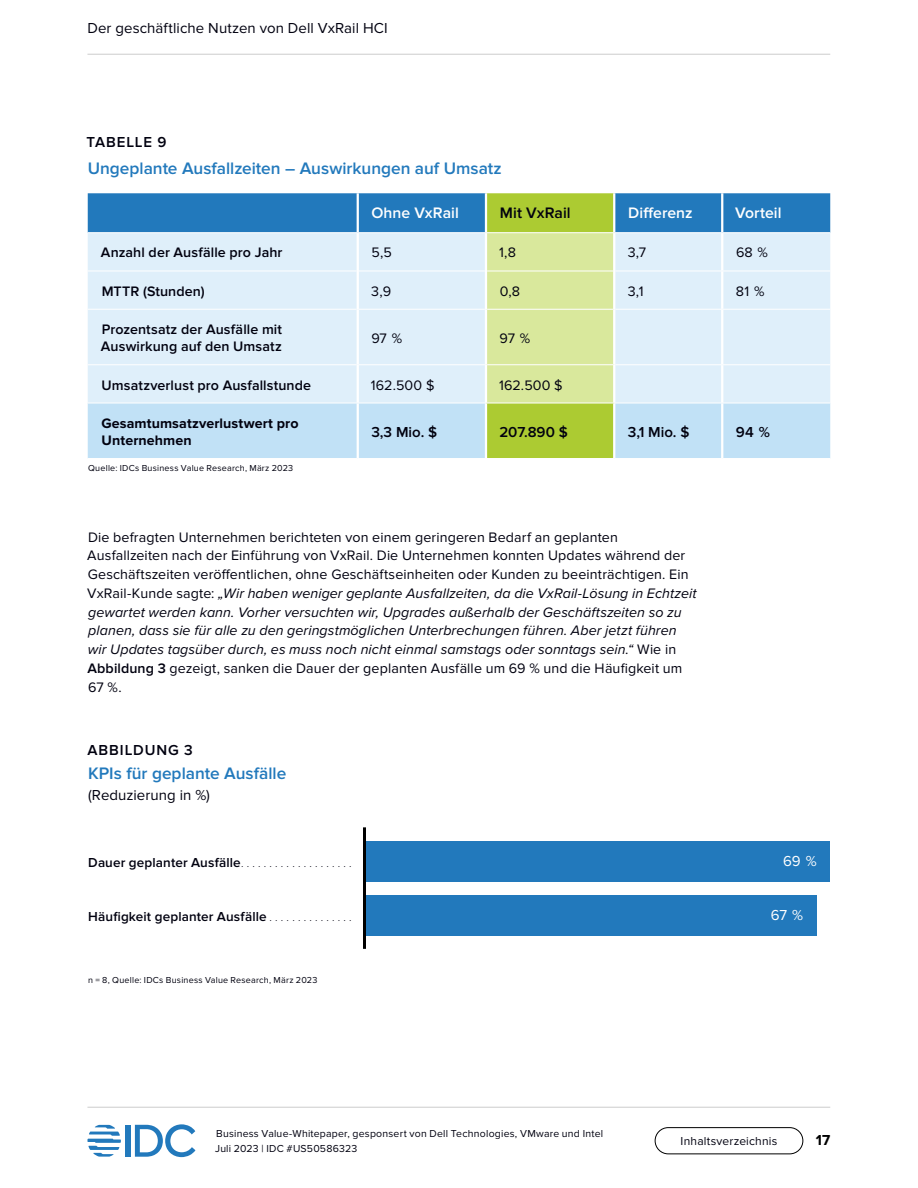
<style>
.page{position:relative;width:918px;height:1188px;background:#fff}
.page>*{position:absolute;margin:0;border:0;box-sizing:border-box;transform-origin:0 0}
.t1{font:600 17.25px "Proxima Nova";color:#2279bc}
.t2{font:600 15.75px "Proxima Nova";color:#fff}
.t3{font:600 15.75px "Proxima Nova";color:#01010f}
.t4{font:15px "Proxima Nova";letter-spacing:.005em;color:#01010f}
.t5{font:600 15px "Proxima Nova";letter-spacing:.045em;color:#01010f}
.t6{font:600 15px "Proxima Nova";letter-spacing:.065em;color:#01010f}
.t7{font:15px "Proxima Nova";color:#fff}
.t8{font:700 15px "Proxima Nova";color:#000}
.t9{font:14.25px/18.8px "Proxima Nova";letter-spacing:.01em;color:#01010f}
.t10{font:600 14.25px/17.2px "Proxima Nova";letter-spacing:.01em;color:#01010f}
.t11{font:700 14.25px/17.2px "Proxima Nova";letter-spacing:.005em;color:#01010f}
.t12{font:600 13.5px "Proxima Nova";letter-spacing:.01em;color:#01010f}
.t13{font:12px "Proxima Nova";letter-spacing:.015em;color:#01010f}
.t14{font:10.5px/15px "Proxima Nova";letter-spacing:.02em;color:#01010f}
.t15{font:9px "Proxima Nova";letter-spacing:.025em;color:#01010f}
.s1{font-style:italic}
.s2{font-weight:600}
.s3{font-size:7.5px}
</style>
<div class="page">
<div style="left:126px;top:1125px;width:5px;height:32px;background:#2279bc"></div>
<svg style="left:135px;top:1124px;width:60px;height:33px"></svg>
<svg style="left:87px;top:1125px;width:34px;height:32px"></svg>
<div style="left:655px;top:1127px;width:148px;height:27px;border:1px solid #000;border-radius:13px"></div>
<hr style="left:87px;top:54px;width:743px;height:1px;background:#ccc">
<hr style="left:87px;top:1107px;width:743px;height:1px;background:#ccc">
<svg style="left:88px;top:193px;width:742px;height:265px;background:#bfdbdb"></svg>
<hr style="left:357px;top:193px;width:2px;height:39px;background:#fff">
<hr style="left:721px;top:193px;width:2px;height:39px;background:#fff">
<hr style="left:721px;top:233px;width:2px;height:38px;background:#fff">
<hr style="left:721px;top:271px;width:2px;height:38px;background:#fff">
<hr style="left:721px;top:310px;width:2px;height:54px;background:#fff">
<hr style="left:721px;top:365px;width:2px;height:38px;background:#fff">
<hr style="left:721px;top:403px;width:2px;height:55px;background:#fff">
<hr style="left:88px;top:271px;width:269px;height:1px;background:#fff">
<hr style="left:359px;top:271px;width:126px;height:1px;background:#fff">
<hr style="left:487px;top:271px;width:126px;height:1px;background:#fff">
<hr style="left:615px;top:271px;width:107px;height:1px;background:#fff">
<hr style="left:722px;top:271px;width:108px;height:1px;background:#fff">
<hr style="left:88px;top:309px;width:269px;height:1px;background:#fff">
<hr style="left:359px;top:309px;width:126px;height:1px;background:#fff">
<hr style="left:487px;top:309px;width:126px;height:1px;background:#fff">
<hr style="left:615px;top:309px;width:107px;height:1px;background:#fff">
<hr style="left:722px;top:309px;width:108px;height:1px;background:#fff">
<hr style="left:88px;top:364px;width:269px;height:1px;background:#fff">
<hr style="left:359px;top:364px;width:126px;height:1px;background:#fff">
<hr style="left:487px;top:364px;width:126px;height:1px;background:#fff">
<hr style="left:615px;top:364px;width:107px;height:1px;background:#fff">
<hr style="left:722px;top:364px;width:108px;height:1px;background:#fff">
<hr style="left:88px;top:232px;width:270px;height:1px;background:#fff">
<hr style="left:358px;top:232px;width:128px;height:1px;background:#fff">
<hr style="left:614px;top:232px;width:108px;height:1px;background:#fff">
<hr style="left:722px;top:232px;width:108px;height:1px;background:#fff">
<hr style="left:357px;top:233px;width:2px;height:38px;background:#fff">
<hr style="left:357px;top:271px;width:2px;height:38px;background:#fff">
<hr style="left:357px;top:309px;width:2px;height:56px;background:#fff">
<hr style="left:357px;top:365px;width:2px;height:38px;background:#fff">
<hr style="left:485px;top:193px;width:2px;height:39px;background:#fff">
<hr style="left:613px;top:193px;width:2px;height:39px;background:#fff">
<hr style="left:486px;top:232px;width:128px;height:1px;background:#fff">
<hr style="left:485px;top:233px;width:2px;height:38px;background:#fff">
<hr style="left:613px;top:233px;width:2px;height:38px;background:#fff">
<hr style="left:485px;top:271px;width:2px;height:38px;background:#fff">
<hr style="left:613px;top:271px;width:2px;height:38px;background:#fff">
<hr style="left:485px;top:309px;width:2px;height:56px;background:#fff">
<hr style="left:613px;top:309px;width:2px;height:56px;background:#fff">
<hr style="left:485px;top:365px;width:2px;height:38px;background:#fff">
<hr style="left:613px;top:365px;width:2px;height:38px;background:#fff">
<hr style="left:486px;top:403px;width:128px;height:1px;background:#fff">
<hr style="left:88px;top:403px;width:270px;height:1px;background:#fff">
<hr style="left:358px;top:403px;width:128px;height:1px;background:#fff">
<hr style="left:357px;top:403px;width:2px;height:55px;background:#fff">
<hr style="left:485px;top:403px;width:2px;height:55px;background:#fff">
<hr style="left:614px;top:403px;width:108px;height:1px;background:#fff">
<hr style="left:722px;top:403px;width:108px;height:1px;background:#fff">
<hr style="left:613px;top:403px;width:2px;height:55px;background:#fff">
<div style="left:364px;top:841px;width:466px;height:40px;background:#2279bc"></div>
<div style="left:364px;top:895px;width:453px;height:40px;background:#2279bc"></div>
<hr style="left:363px;top:827px;width:3px;height:122px;background:#000">
<p class="t4" style="left:87px;top:19px;width:302px">Der geschäftliche Nutzen von Dell VxRail HCI</p>
<p class="t5" style="left:87px;top:133px;width:81px">TABELLE 9</p>
<p class="t1" style="left:88px;top:158px;width:416px">Ungeplante Ausfallzeiten – Auswirkungen auf Umsatz</p>
<p class="t2" style="left:371px;top:203px;width:89px">Ohne VxRail</p>
<p class="t3" style="left:500px;top:203px;width:72px">Mit VxRail</p>
<p class="t2" style="left:628px;top:203px;width:66px">Differenz</p>
<p class="t2" style="left:735px;top:203px;width:48px">Vorteil</p>
<p class="t10" style="left:101px;top:244px;width:183px">Anzahl der Ausfälle pro Jahr</p>
<p class="t9" style="left:371px;top:244px;width:22px">5,5</p>
<p class="t9" style="left:499px;top:244px;width:18px">1,8</p>
<p class="t9" style="left:628px;top:244px;width:20px">3,7</p>
<p class="t9" style="left:736px;top:244px;width:34px">68 %</p>
<p class="t10" style="left:102px;top:283px;width:105px">MTTR (Stunden)</p>
<p class="t9" style="left:371px;top:282px;width:21px">3,9</p>
<p class="t9" style="left:500px;top:282px;width:22px">0,8</p>
<p class="t9" style="left:628px;top:282px;width:17px">3,1</p>
<p class="t9" style="left:736px;top:282px;width:30px">81 %</p>
<p class="t10" style="left:101px;top:321px;width:183px">Prozentsatz der Ausfälle mit<br>Auswirkung auf den Umsatz</p>
<p class="t9" style="left:371px;top:329px;width:32px">97 %</p>
<p class="t9" style="left:500px;top:329px;width:32px">97 %</p>
<p class="t10" style="left:102px;top:376px;width:211px">Umsatzverlust pro Ausfallstunde</p>
<p class="t9" style="left:371px;top:376px;width:65px">162.500 $</p>
<p class="t9" style="left:499px;top:376px;width:65px">162.500 $</p>
<p class="t11" style="left:101px;top:415px;width:199px">Gesamtumsatzverlustwert pro<br>Unternehmen</p>
<p class="t5" style="left:371px;top:423px;width:68px">3,3 Mio. $</p>
<p class="t5" style="left:499px;top:423px;width:70px">207.890 $</p>
<p class="t5" style="left:628px;top:423px;width:63px">3,1 Mio. $</p>
<p class="t5" style="left:736px;top:423px;width:35px">94 %</p>
<p class="t15" style="left:88px;top:462px;width:207px">Quelle: IDCs Business Value Research, März 2023</p>
<p class="t9" style="left:87px;top:528px;width:611px">Die befragten Unternehmen berichteten von einem geringeren Bedarf an geplanten Ausfallzeiten nach der Einführung von VxRail. Die Unternehmen konnten Updates während der Geschäftszeiten veröffentlichen, ohne Geschäftseinheiten oder Kunden zu beeinträchtigen. Ein VxRail-Kunde sagte: <span class="s1">„Wir haben weniger geplante Ausfallzeiten, da die VxRail-Lösung in Echtzeit gewartet werden kann. Vorher versuchten wir, Upgrades außerhalb der Geschäftszeiten so zu planen, dass sie für alle zu den geringstmöglichen Unterbrechungen führen. Aber jetzt führen wir Updates tagsüber durch, es muss noch nicht einmal samstags oder sonntags sein.“</span> Wie in <span class="s2">Abbildung 3</span> gezeigt, sanken die Dauer der geplanten Ausfälle um 69 % und die Häufigkeit um 67 %.</p>
<p class="t6" style="left:87px;top:742px;width:107px">ABBILDUNG 3</p>
<p class="t1" style="left:88px;top:763px;width:200px">KPIs für geplante Ausfälle</p>
<p class="t4" style="left:88px;top:786px;width:123px">(Reduzierung in %)</p>
<p class="t12" style="left:88px;top:855px;width:156px">Dauer geplanter Ausfälle<span class="s3">.....................</span></p>
<p class="t12" style="left:88px;top:909px;width:183px">Häufigkeit geplanter Ausfälle <span class="s3">................</span></p>
<p class="t15" style="left:88px;top:975px;width:231px">n = 8, Quelle: IDCs Business Value Research, März 2023</p>
<p class="t14" style="left:215px;top:1127px;width:390px">Business Value-Whitepaper, gesponsert von Dell Technologies, VMware und Intel<br>Juli 2023 | IDC #US50586323</p>
<p class="t7" style="left:783px;top:852px;width:35px">69 %</p>
<p class="t7" style="left:771px;top:906px;width:34px">67 %</p>
<p class="t13" style="left:681px;top:1134px;width:98px">Inhaltsverzeichnis</p>
<p class="t8" style="left:816px;top:1132px;width:16px">17</p>
</div>
